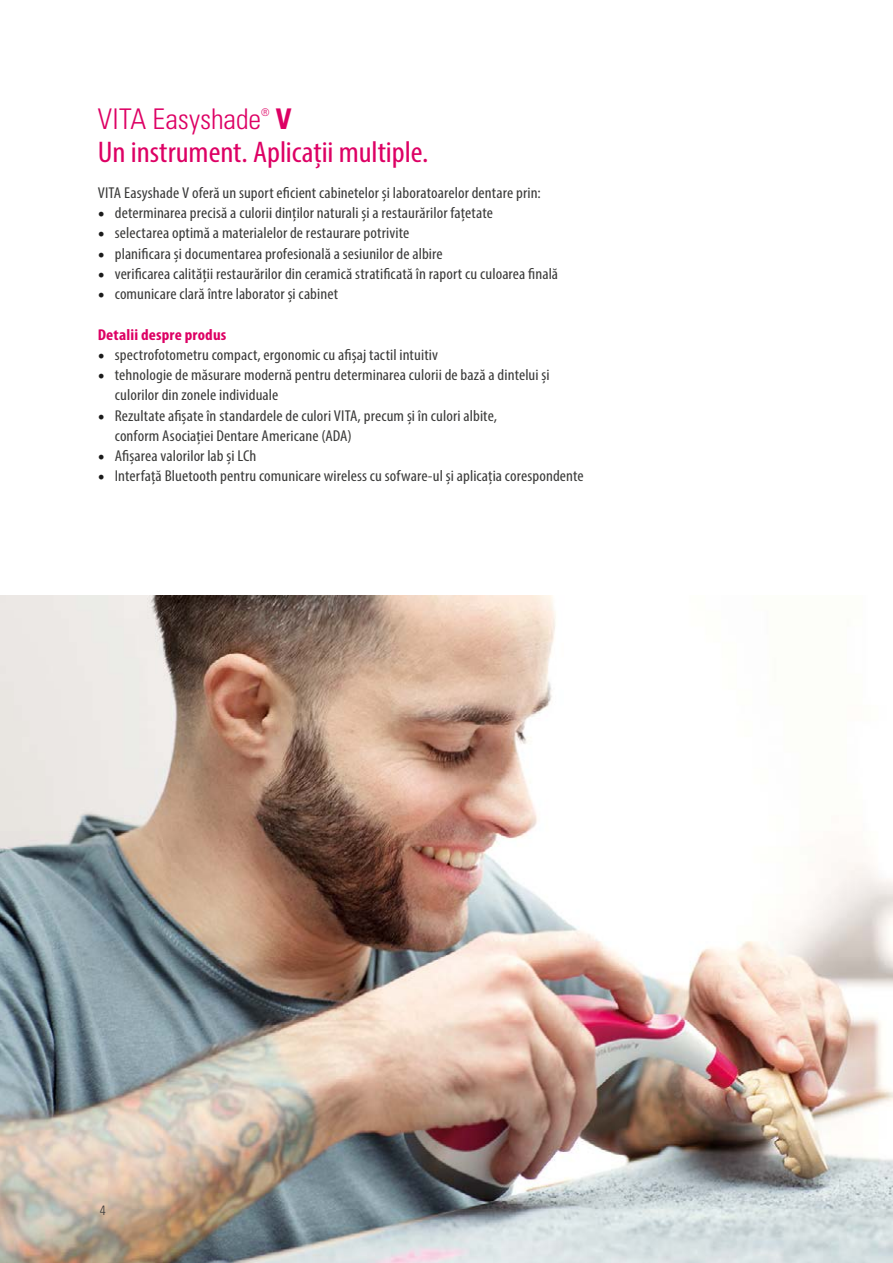
<style>
.page{position:relative;width:893px;height:1263px;background:#fff}
.page>*{position:absolute;margin:0;border:0;box-sizing:border-box;transform-origin:0 0}
.t1{font:condensed 30px "Myriad Pro";letter-spacing:-.005em;color:#dd0064;scale:1.08 1}
.t2{font:300 condensed 28.5px "Univers";letter-spacing:-.005em;color:#dd0064}
.t3{font:700 condensed 28.5px "Univers";color:#dd0064}
.t4{font:condensed 15.75px/20.2px "Myriad Pro";letter-spacing:.005em;color:#3b3b3a;scale:1.08 1}
.t5{font:700 condensed 15.75px "Myriad Pro";letter-spacing:.01em;color:#dd0064;scale:1.08 1}
.t6{font:300 condensed 13.5px "Univers";color:#3b3b3a}
.t7{font:300 condensed 10.5px "Univers";color:#dd0064}
.s1{font-family:"Minion Pro";font-stretch:normal;font-size:18px;color:#1a1a1a}
</style>
<div class="page">
<img style="left:0;top:595px;width:893px;height:668px">
<h2 class="t2" style="left:98px;top:102px;width:165px">VITA Easyshade</h2>
<p class="t7" style="left:261px;top:106px;width:10px">®</p>
<h2 class="t3" style="left:276px;top:101px;width:17px">V</h2>
<h1 class="t1" style="left:98px;top:134px;width:307px">Un instrument. Aplicații multiple.</h1>
<p class="t4" style="left:98px;top:182px;width:412px">VITA Easyshade V oferă un suport eficient cabinetelor și laboratoarelor dentare prin:</p>
<p class="t4" style="left:98px;top:203px;width:367px"><span class="s1">•</span> determinarea precisă a culorii dinților naturali și a restaurărilor fațetate</p>
<p class="t4" style="left:98px;top:223px;width:290px"><span class="s1">•</span> selectarea optimă a materialelor de restaurare potrivite</p>
<p class="t4" style="left:98px;top:243px;width:321px"><span class="s1">•</span> planificara și documentarea profesională a sesiunilor de albire</p>
<p class="t4" style="left:98px;top:263px;width:428px"><span class="s1">•</span> verificarea calității restaurărilor din ceramică stratificată în raport cu culoarea finală</p>
<p class="t4" style="left:98px;top:284px;width:224px"><span class="s1">•</span> comunicare clară între laborator și cabinet</p>
<p class="t5" style="left:98px;top:326px;width:121px">Detalii despre produs</p>
<p class="t4" style="left:98px;top:344px;width:316px"><span class="s1">•</span> spectrofotometru compact, ergonomic cu afișaj tactil intuitiv</p>
<p class="t4" style="left:115px;top:365px;width:404px;text-indent:-17px"><span class="s1">•</span> tehnologie de măsurare modernă pentru determinarea culorii de bază a dintelui și culorilor din zonele individuale</p>
<p class="t4" style="left:115px;top:405px;width:355px;text-indent:-17px"><span class="s1">•</span> Rezultate afișate în standardele de culori VITA, precum și în culori albite, conform Asociației Dentare Americane (ADA)</p>
<p class="t4" style="left:98px;top:446px;width:148px"><span class="s1">•</span> Afișarea valorilor lab și LCh</p>
<p class="t4" style="left:98px;top:466px;width:451px"><span class="s1">•</span> Interfață Bluetooth pentru comunicare wireless cu sofware-ul și aplicația corespondente</p>
<p class="t6" style="left:100px;top:1202px;width:7px">4</p>
</div>
